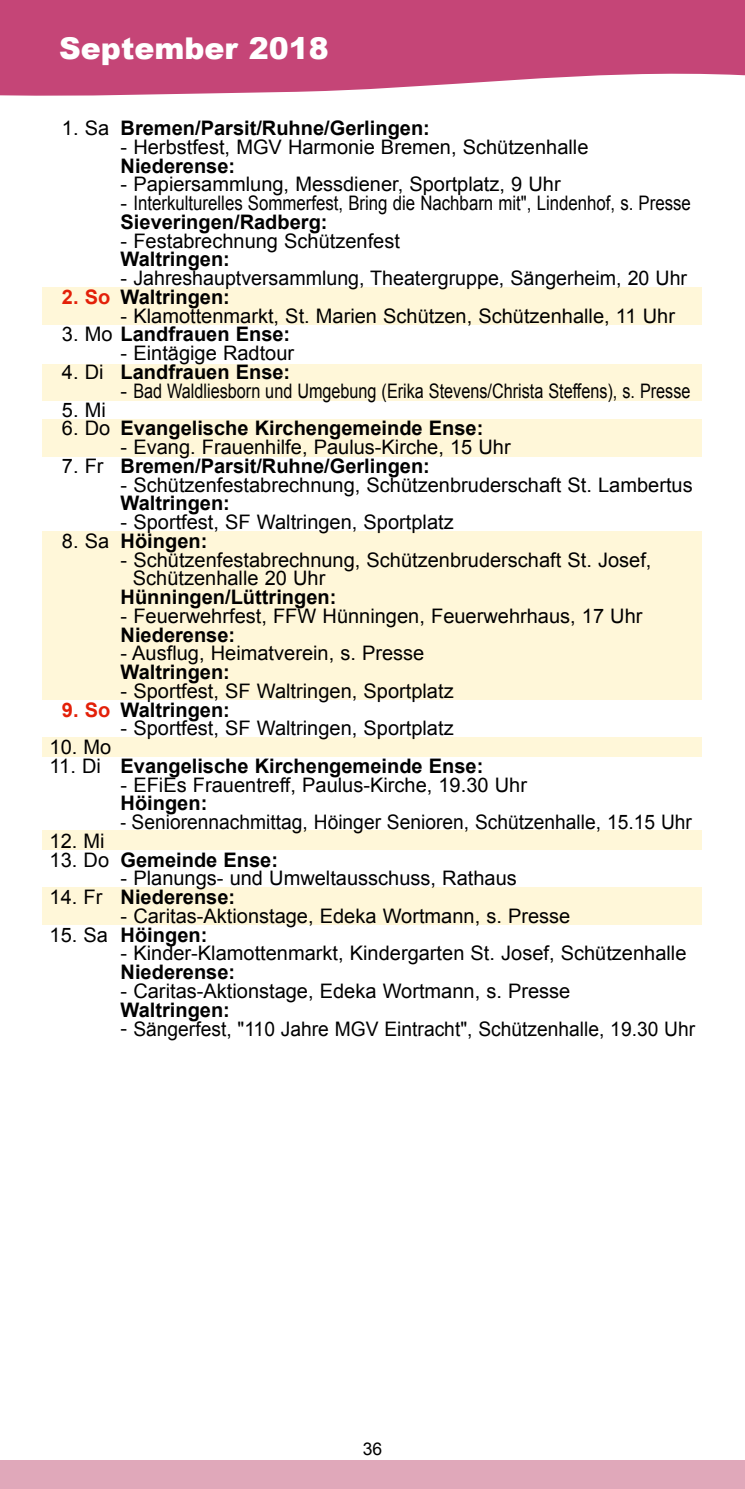
<style>
.page{position:relative;width:745px;height:1489px;background:#fff}
.page>*{position:absolute;margin:0;border:0;box-sizing:border-box;transform-origin:0 0}
.t1{font:900 30px "Arial";color:#fff}
.t2{font:20px/18.8px "Arial";color:#000}
.t3{font:700 20px "Arial";color:#000}
.t4{font:20px "Arial";color:#000;scale:.86 1}
.t5{font:17.5px "Arial";color:#000}
.s1{font-weight:400}
.s2{color:#e32009}
</style>
<div class="page">
<div style="left:43px;top:287px;width:659px;height:38px;background:#fff7d9"></div>
<div style="left:43px;top:364px;width:659px;height:36px;background:#fff7d9"></div>
<div style="left:43px;top:419px;width:659px;height:37px;background:#fff7d9"></div>
<div style="left:43px;top:531px;width:659px;height:168px;background:#fff7d9"></div>
<div style="left:43px;top:737px;width:659px;height:19px;background:#fff7d9"></div>
<div style="left:43px;top:830px;width:659px;height:19px;background:#fff7d9"></div>
<div style="left:43px;top:887px;width:659px;height:37px;background:#fff7d9"></div>
<svg style="left:0;top:0;width:744px;height:96px;background:#ca5784"></svg>
<div style="left:0;top:1460px;width:744px;height:28px;background:#e0a8ba"></div>
<h1 class="t1" style="left:59px;top:27px;width:271px">September 2018</h1>
<p class="t3" style="left:62px;top:115px;width:369px"><span class="s1">1. Sa</span> Bremen/Parsit/Ruhne/Gerlingen:</p>
<p class="t2" style="left:120px;top:138px;width:469px">- Herbstfest, MGV Harmonie Bremen, Schützenhalle</p>
<p class="t3" style="left:120px;top:152px;width:116px">Niederense:</p>
<p class="t2" style="left:120px;top:175px;width:441px">- Papiersammlung, Messdiener, Sportplatz, 9 Uhr</p>
<p class="t2" style="left:120px;top:194px;width:571px">- Interkulturelles Sommerfest, Bring die Nachbarn mit", Lindenhof, s. Presse</p>
<p class="t3" style="left:120px;top:209px;width:208px">Sieveringen/Radberg:</p>
<p class="t2" style="left:120px;top:231px;width:281px">- Festabrechnung Schützenfest</p>
<p class="t3" style="left:120px;top:246px;width:111px">Waltringen:</p>
<p class="t2" style="left:120px;top:269px;width:567px">- Jahreshauptversammlung, Theatergruppe, Sängerheim, 20 Uhr</p>
<p class="t3" style="left:62px;top:284px;width:169px"><span class="s2">2. So</span> Waltringen:</p>
<p class="t2" style="left:120px;top:306px;width:555px">- Klamottenmarkt, St. Marien Schützen, Schützenhalle, 11 Uhr</p>
<p class="t3" style="left:62px;top:321px;width:230px"><span class="s1">3. Mo</span> Landfrauen Ense:</p>
<p class="t2" style="left:120px;top:344px;width:175px">- Eintägige Radtour</p>
<p class="t3" style="left:62px;top:359px;width:230px"><span class="s1">4. Di</span> Landfrauen Ense:</p>
<p class="t2" style="left:120px;top:381px;width:571px">- Bad Waldliesborn und Umgebung (Erika Stevens/Christa Steffens), s. Presse</p>
<p class="t2" style="left:62px;top:400px;width:45px">5. Mi</p>
<p class="t3" style="left:62px;top:415px;width:422px"><span class="s1">6. Do</span> Evangelische Kirchengemeinde Ense:</p>
<p class="t2" style="left:120px;top:438px;width:391px">- Evang. Frauenhilfe, Paulus-Kirche, 15 Uhr</p>
<p class="t3" style="left:62px;top:452px;width:369px"><span class="s1">7. Fr</span> Bremen/Parsit/Ruhne/Gerlingen:</p>
<p class="t2" style="left:120px;top:475px;width:573px">- Schützenfestabrechnung, Schützenbruderschaft St. Lambertus</p>
<p class="t3" style="left:120px;top:490px;width:111px">Waltringen:</p>
<p class="t2" style="left:120px;top:513px;width:334px">- Sportfest, SF Waltringen, Sportplatz</p>
<p class="t3" style="left:62px;top:527px;width:147px"><span class="s1">8. Sa</span> Höingen:</p>
<p class="t2" style="left:133px;top:550px;width:520px;text-indent:-12px">- Schützenfestabrechnung, Schützenbruderschaft St. Josef,<br>Schützenhalle 20 Uhr</p>
<p class="t3" style="left:120px;top:583px;width:217px">Hünningen/Lüttringen:</p>
<p class="t2" style="left:120px;top:606px;width:523px">- Feuerwehrfest, FFW Hünningen, Feuerwehrhaus, 17 Uhr</p>
<p class="t3" style="left:120px;top:621px;width:116px">Niederense:</p>
<p class="t2" style="left:120px;top:644px;width:305px">- Ausflug, Heimatverein, s. Presse</p>
<p class="t3" style="left:120px;top:658px;width:111px">Waltringen:</p>
<p class="t2" style="left:120px;top:681px;width:334px">- Sportfest, SF Waltringen, Sportplatz</p>
<p class="t3" style="left:62px;top:696px;width:169px"><span class="s2">9. So</span> Waltringen:</p>
<p class="t2" style="left:120px;top:719px;width:334px">- Sportfest, SF Waltringen, Sportplatz</p>
<p class="t2" style="left:50px;top:737px;width:63px">10. Mo</p>
<p class="t3" style="left:50px;top:752px;width:435px"><span class="s1">11. Di</span> Evangelische Kirchengemeinde Ense:</p>
<p class="t2" style="left:120px;top:775px;width:407px">- EFiEs Frauentreff, Paulus-Kirche, 19.30 Uhr</p>
<p class="t3" style="left:120px;top:790px;width:88px">Höingen:</p>
<p class="t4" style="left:120px;top:809px;width:665px">- Seniorennachmittag, Höinger Senioren, Schützenhalle, 15.15 Uhr</p>
<p class="t2" style="left:50px;top:831px;width:57px">12. Mi</p>
<p class="t3" style="left:50px;top:846px;width:230px"><span class="s1">13. Do</span> Gemeinde Ense:</p>
<p class="t2" style="left:120px;top:869px;width:397px">- Planungs- und Umweltausschuss, Rathaus</p>
<p class="t3" style="left:50px;top:884px;width:187px"><span class="s1">14. Fr</span> Niederense:</p>
<p class="t2" style="left:120px;top:906px;width:451px">- Caritas-Aktionstage, Edeka Wortmann, s. Presse</p>
<p class="t3" style="left:50px;top:921px;width:159px"><span class="s1">15. Sa</span> Höingen:</p>
<p class="t2" style="left:120px;top:944px;width:567px">- Kinder-Klamottenmarkt, Kindergarten St. Josef, Schützenhalle</p>
<p class="t3" style="left:120px;top:959px;width:116px">Niederense:</p>
<p class="t2" style="left:120px;top:981px;width:451px">- Caritas-Aktionstage, Edeka Wortmann, s. Presse</p>
<p class="t3" style="left:120px;top:996px;width:111px">Waltringen:</p>
<p class="t2" style="left:120px;top:1019px;width:575px">- Sängerfest, "110 Jahre MGV Eintracht", Schützenhalle, 19.30 Uhr</p>
<p class="t5" style="left:362px;top:1436px;width:21px">36</p>
</div>
